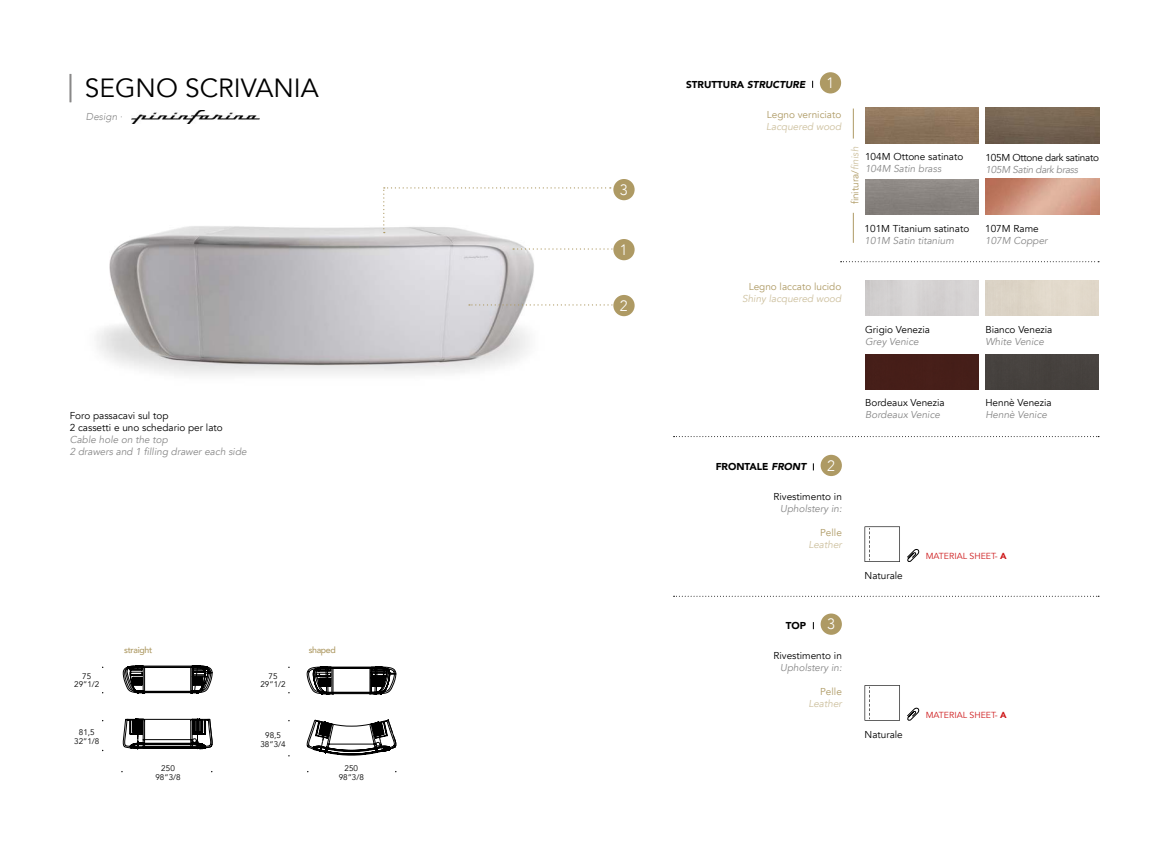
<style>
.page{position:relative;width:1170px;height:851px;background:#fff}
.page>*{position:absolute;margin:0;border:0;box-sizing:border-box;transform-origin:0 0}
.t1{font:26.25px "Avenir";color:#000}
.t2{font:300 15px "Avenir";color:#fff}
.t3{font:10px/12px "Avenir";color:#000}
.t4{font:italic 10px/12px "Avenir";color:#878787}
.t5{font:10px "Avenir";color:#ae9a64}
.t6{font:italic 10px "Avenir";color:#cdc09e}
.t7{font:900 10px "Avenir";color:#000}
.t8{font:10px "Avenir";letter-spacing:-.03em;color:#000}
.t9{font:italic 10px "Avenir";letter-spacing:-.03em;color:#878787}
.t10{font:italic 300 10px "Avenir";color:#878787}
.t11{font:8.75px "Avenir";color:#cd1719}
.t12{font:500 8.75px "Avenir";letter-spacing:-.04em;color:#ae9a64}
.t13{font:8.12px/8.8px "Avenir";color:#000;text-align:center}
.s1{font-style:italic}
.s2{font-style:italic;color:#cdc09e}
.s3{font-weight:900}
</style>
<div class="page">
<img style="left:97px;top:226px;width:484px;height:149px">
<img style="left:131px;top:110px;width:129px;height:13px">
<svg style="left:70px;top:74px;width:2px;height:28px"></svg>
<svg style="left:673px;top:436px;width:425px;height:1px"></svg>
<div style="left:819px;top:72px;width:22px;height:21px;background:#ae9a64;border-radius:50%"></div>
<div style="left:820px;top:454px;width:21px;height:22px;background:#ae9a64;border-radius:50%"></div>
<svg style="left:864px;top:526px;width:35px;height:36px"></svg>
<hr style="left:853px;top:213px;width:1px;height:30px;background:#ae9a64">
<hr style="left:853px;top:108px;width:1px;height:30px;background:#ae9a64">
<svg style="left:907px;top:549px;width:13px;height:13px"></svg>
<div style="left:613px;top:295px;width:21px;height:21px;background:#ae9a64;border-radius:50%"></div>
<svg style="left:469px;top:304px;width:145px;height:1px"></svg>
<div style="left:613px;top:239px;width:21px;height:21px;background:#ae9a64;border-radius:50%"></div>
<svg style="left:513px;top:248px;width:101px;height:1px"></svg>
<img style="left:985px;top:179px;width:113px;height:35px">
<div style="left:865px;top:354px;width:113px;height:35px;background:#461e19"></div>
<div style="left:985px;top:354px;width:113px;height:35px;background:#46423e"></div>
<img style="left:865px;top:108px;width:113px;height:35px">
<img style="left:985px;top:108px;width:113px;height:35px">
<svg style="left:840px;top:261px;width:258px;height:1px"></svg>
<svg style="left:673px;top:595px;width:424px;height:1px"></svg>
<div style="left:820px;top:613px;width:21px;height:21px;background:#ae9a64;border-radius:50%"></div>
<svg style="left:864px;top:685px;width:35px;height:35px"></svg>
<svg style="left:907px;top:707px;width:13px;height:14px"></svg>
<svg style="left:383px;top:187px;width:227px;height:46px"></svg>
<div style="left:613px;top:179px;width:21px;height:21px;background:#ae9a64;border-radius:50%"></div>
<svg style="left:123px;top:665px;width:89px;height:83px"></svg>
<svg style="left:307px;top:666px;width:89px;height:89px"></svg>
<h1 class="t1" style="left:85px;top:72px;width:235px">SEGNO SCRIVANIA</h1>
<p class="t10" style="left:86px;top:110px;width:38px">Design ∙</p>
<p class="t3" style="left:70px;top:409px;width:154px">Foro passacavi sul top<br>2 cassetti e uno schedario per lato</p>
<p class="t4" style="left:70px;top:433px;width:178px">Cable hole on the top<br>2 drawers and 1 filling drawer each side</p>
<p class="t12" style="left:124px;top:642px;width:30px">straight</p>
<p class="t12" style="left:308px;top:642px;width:29px">shaped</p>
<p class="t13" style="left:74px;top:671px;width:27px">75<br>29”1/2</p>
<p class="t13" style="left:260px;top:671px;width:27px">75<br>29”1/2</p>
<p class="t13" style="left:74px;top:728px;width:27px">81,5<br>32”1/8</p>
<p class="t13" style="left:260px;top:730px;width:27px">98,5<br>38”3/4</p>
<p class="t13" style="left:155px;top:764px;width:27px">250<br>98”3/8</p>
<p class="t13" style="left:338px;top:764px;width:27px">250<br>98”3/8</p>
<h2 class="t2" style="left:619px;top:181px;width:9px">3</h2>
<h2 class="t2" style="left:619px;top:240px;width:9px">1</h2>
<h2 class="t2" style="left:619px;top:296px;width:9px">2</h2>
<p class="t7" style="left:686px;top:76px;width:121px">STRUTTURA <span class="s1">STRUCTURE</span></p>
<h2 class="t2" style="left:826px;top:74px;width:9px">1</h2>
<p class="t5" style="left:766px;top:108px;width:76px">Legno verniciato</p>
<p class="t6" style="left:766px;top:120px;width:77px">Lacquered wood</p>
<p class="t5" style="left:848px;top:204px;width:59px;rotate:-90deg">finitura/<span class="s2">finish</span></p>
<p class="t3" style="left:865px;top:151px;width:100px">104M Ottone satinato</p>
<p class="t4" style="left:865px;top:163px;width:78px">104M Satin brass</p>
<p class="t3" style="left:864px;top:222px;width:106px">101M Titanium satinato</p>
<p class="t4" style="left:864px;top:234px;width:91px">101M Satin titanium</p>
<p class="t5" style="left:748px;top:280px;width:94px">Legno laccato lucido</p>
<p class="t6" style="left:742px;top:292px;width:101px">Shiny lacquered wood</p>
<p class="t3" style="left:865px;top:323px;width:66px">Grigio Venezia</p>
<p class="t4" style="left:865px;top:335px;width:55px">Grey Venice</p>
<p class="t8" style="left:985px;top:151px;width:115px">105M Ottone dark satinato</p>
<p class="t9" style="left:985px;top:163px;width:94px">105M Satin dark brass</p>
<p class="t3" style="left:985px;top:222px;width:55px">107M Rame</p>
<p class="t4" style="left:985px;top:234px;width:64px">107M Copper</p>
<p class="t3" style="left:985px;top:323px;width:69px">Bianco Venezia</p>
<p class="t4" style="left:985px;top:335px;width:60px">White Venice</p>
<p class="t7" style="left:715px;top:458px;width:92px">FRONTALE <span class="s1">FRONT</span></p>
<h2 class="t2" style="left:827px;top:456px;width:9px">2</h2>
<p class="t3" style="left:773px;top:491px;width:70px">Rivestimento in</p>
<p class="t4" style="left:780px;top:503px;width:63px">Upholstery in:</p>
<p class="t5" style="left:820px;top:527px;width:23px">Pelle</p>
<p class="t6" style="left:808px;top:539px;width:35px">Leather</p>
<p class="t3" style="left:865px;top:397px;width:81px">Bordeaux Venezia</p>
<p class="t4" style="left:865px;top:409px;width:76px">Bordeaux Venice</p>
<p class="t3" style="left:985px;top:397px;width:68px">Hennè Venezia</p>
<p class="t4" style="left:985px;top:409px;width:63px">Hennè Venice</p>
<p class="t7" style="left:785px;top:617px;width:22px">TOP</p>
<h2 class="t2" style="left:827px;top:615px;width:9px">3</h2>
<p class="t3" style="left:773px;top:649px;width:70px">Rivestimento in</p>
<p class="t4" style="left:780px;top:661px;width:63px">Upholstery in:</p>
<p class="t5" style="left:820px;top:685px;width:23px">Pelle</p>
<p class="t6" style="left:808px;top:697px;width:35px">Leather</p>
<p class="t3" style="left:864px;top:569px;width:40px">Naturale</p>
<p class="t3" style="left:864px;top:728px;width:40px">Naturale</p>
<p class="t11" style="left:925px;top:551px;width:82px">MATERIAL SHEET- <span class="s3">A</span></p>
<p class="t11" style="left:925px;top:709px;width:82px">MATERIAL SHEET- <span class="s3">A</span></p>
</div>
